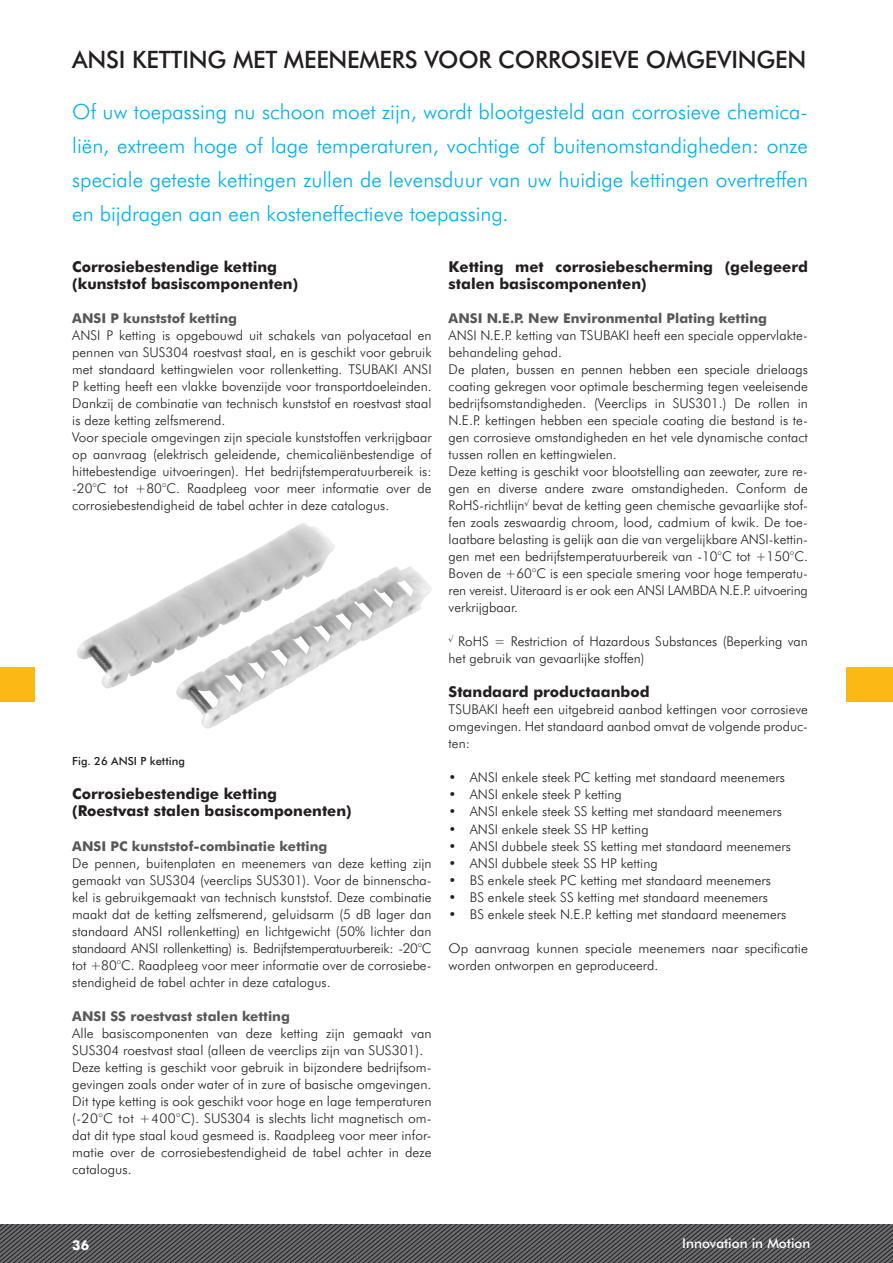
<style>
.page{position:relative;width:893px;height:1263px;background:#fff}
.page>*{position:absolute;margin:0;border:0;box-sizing:border-box;transform-origin:0 0}
.t1{font:500 24px "Futura BT";letter-spacing:-.01em;color:#231f20}
.t2{font:300 21px/34px "Futura BT";color:#00aeef;text-align:justify}
.t3{font:700 15px/17px "Futura BT";color:#231f20}
.t4{font:300 13.5px/17px "Futura BT";color:#231f20}
.t5{font:700 13.5px "Futura BT";color:#57585a}
.t6{font:500 13.5px "Futura BT";color:#fff}
.t7{font:700 13.5px "Futura BT";color:#fff}
.t8{font:500 11.25px "Futura BT";color:#231f20}
</style>
<div class="page">
<svg style="left:0;top:1225px;width:893px;height:38px;background:#555557"></svg>
<div style="left:0;top:668px;width:34px;height:34px;background:#fcb814"></div>
<div style="left:846px;top:668px;width:47px;height:34px;background:#fcb814"></div>
<img style="left:77px;top:523px;width:355px;height:206px">
<h1 class="t1" style="left:72px;top:45px;width:735px">ANSI KETTING MET MEENEMERS VOOR CORROSIEVE OMGEVINGEN</h1>
<p class="t2" style="left:72px;top:94px;width:737px">Of uw toepassing nu schoon moet zijn, wordt blootgesteld aan corrosieve chemica&shy;liën, extreem hoge of lage temperaturen, vochtige of buitenomstandigheden: onze speciale geteste kettingen zullen de levensduur van uw huidige kettingen overtreffen en bijdragen aan een kosteneffectieve toepassing.</p>
<p class="t3" style="left:72px;top:258px;width:227px">Corrosiebestendige ketting (kunststof basiscomponenten)</p>
<p class="t5" style="left:72px;top:310px;width:11px">ANS</p>
<p class="t5" style="left:101px;top:310px;width:137px">I P kunststof ketting</p>
<p class="t4" style="left:72px;top:327px;width:361px">ANSI P ketting is opgebouwd uit schakels van polyacetaal en pennen van SUS304 roestvast staal, en is geschikt voor gebruik met standaard kettingwielen voor rollenketting. TSUBAKI ANSI P ketting heeft een vlakke bovenzijde voor transportdoeleinden.<br>Dankzij de combinatie van technisch kunststof en roestvast staal is deze ketting zelfsmerend.<br>Voor speciale omgevingen zijn speciale kunststoffen verkrijgbaar op aanvraag (elektrisch geleidende, chemicaliënbestendige of hittebestendige uitvoeringen). Het bedrijfstemperatuurbereik is: -20°C tot +80°C. Raadpleeg voor meer informatie over de corrosiebestendigheid de tabel achter in deze catalogus.</p>
<p class="t3" style="left:449px;top:258px;width:361px">Ketting met corrosiebescherming (gelegeerd stalen basiscomponenten)</p>
<p class="t5" style="left:449px;top:310px;width:11px">ANS</p>
<p class="t5" style="left:478px;top:310px;width:291px">I N.E.P. New Environmental Plating ketting</p>
<p class="t4" style="left:449px;top:327px;width:361px">ANSI N.E.P. ketting van TSUBAKI heeft een speciale oppervlakte&shy;behandeling gehad.<br>De platen, bussen en pennen hebben een speciale drielaags coating gekregen voor optimale bescherming tegen veeleisende bedrijfsomstandigheden. (Veerclips in SUS301.) De rollen in N.E.P. kettingen hebben een speciale coating die bestand is te&shy;gen corrosieve omstandigheden en het vele dynamische contact tussen rollen en kettingwielen.<br>Deze ketting is geschikt voor blootstelling aan zeewater, zure re&shy;gen en diverse andere zware omstandigheden. Conform de RoHS-richtlijn<sup>√</sup> bevat de ketting geen chemische gevaarlijke stof&shy;fen zoals zeswaardig chroom, lood, cadmium of kwik. De toe&shy;laatbare belasting is gelijk aan die van vergelijkbare ANSI-kettin&shy;gen met een bedrijfstemperatuurbereik van -10°C tot +150°C.<br>Boven de +60°C is een speciale smering voor hoge temperatu&shy;ren vereist. Uiteraard is er ook een ANSI LAMBDA N.E.P. uitvoering verkrijgbaar.</p>
<p class="t4" style="left:449px;top:633px;width:361px"><sup>√</sup> RoHS = Restriction of Hazardous Substances (Beperking van het gebruik van gevaarlijke stoffen)</p>
<p class="t3" style="left:449px;top:683px;width:202px">Standaard productaanbod</p>
<p class="t4" style="left:449px;top:701px;width:361px;text-align:justify">TSUBAKI heeft een uitgebreid aanbod kettingen voor corrosieve omgevingen. Het standaard aanbod omvat de volgende produc&shy;ten:</p>
<p class="t4" style="left:449px;top:769px;width:338px">• ANSI enkele steek PC ketting met standaard meenemers</p>
<p class="t4" style="left:449px;top:786px;width:175px">• ANSI enkele steek P ketting</p>
<p class="t4" style="left:449px;top:803px;width:335px">• ANSI enkele steek SS ketting met standaard meenemers</p>
<p class="t4" style="left:449px;top:820px;width:202px">• ANSI enkele steek SS HP ketting</p>
<p class="t4" style="left:449px;top:837px;width:344px">• ANSI dubbele steek SS ketting met standaard meenemers</p>
<p class="t4" style="left:449px;top:854px;width:211px">• ANSI dubbele steek SS HP ketting</p>
<p class="t4" style="left:449px;top:871px;width:324px">• BS enkele steek PC ketting met standaard meenemers</p>
<p class="t4" style="left:449px;top:888px;width:321px">• BS enkele steek SS ketting met standaard meenemers</p>
<p class="t4" style="left:449px;top:905px;width:339px">• BS enkele steek N.E.P. ketting met standaard meenemers</p>
<p class="t4" style="left:449px;top:939px;width:361px">Op aanvraag kunnen speciale meenemers naar specificatie worden ontworpen en geproduceerd.</p>
<p class="t8" style="left:72px;top:755px;width:114px">Fig. 26 ANSI P ketting</p>
<p class="t3" style="left:72px;top:785px;width:281px">Corrosiebestendige ketting (Roestvast stalen basiscomponenten)</p>
<p class="t5" style="left:72px;top:837px;width:11px">ANS</p>
<p class="t5" style="left:101px;top:837px;width:228px">I PC kunststof-combinatie ketting</p>
<p class="t4" style="left:72px;top:854px;width:361px;text-align:justify">De pennen, buitenplaten en meenemers van deze ketting zijn gemaakt van SUS304 (veerclips SUS301). Voor de binnenscha&shy;kel is gebruikgemaakt van technisch kunststof. Deze combinatie maakt dat de ketting zelfsmerend, geluidsarm (5 dB lager dan standaard ANSI rollenketting) en lichtgewicht (50% lichter dan standaard ANSI rollenketting) is. Bedrijfstemperatuurbereik: -20°C tot +80°C. Raadpleeg voor meer informatie over de corrosiebe&shy;stendigheid de tabel achter in deze catalogus.</p>
<p class="t5" style="left:72px;top:1007px;width:11px">ANS</p>
<p class="t5" style="left:101px;top:1007px;width:190px">I SS roestvast stalen ketting</p>
<p class="t4" style="left:72px;top:1024px;width:361px">Alle basiscomponenten van deze ketting zijn gemaakt van SUS304 roestvast staal (alleen de veerclips zijn van SUS301).<br>Deze ketting is geschikt voor gebruik in bijzondere bedrijfsom&shy;gevingen zoals onder water of in zure of basische omgevingen.<br>Dit type ketting is ook geschikt voor hoge en lage temperaturen (-20°C tot +400°C). SUS304 is slechts licht magnetisch om&shy;dat dit type staal koud gesmeed is. Raadpleeg voor meer infor&shy;matie over de corrosiebestendigheid de tabel achter in deze catalogus.</p>
<p class="t7" style="left:72px;top:1237px;width:18px">36</p>
<p class="t6" style="left:682px;top:1235px;width:130px">Innovation in Motion</p>
</div>
